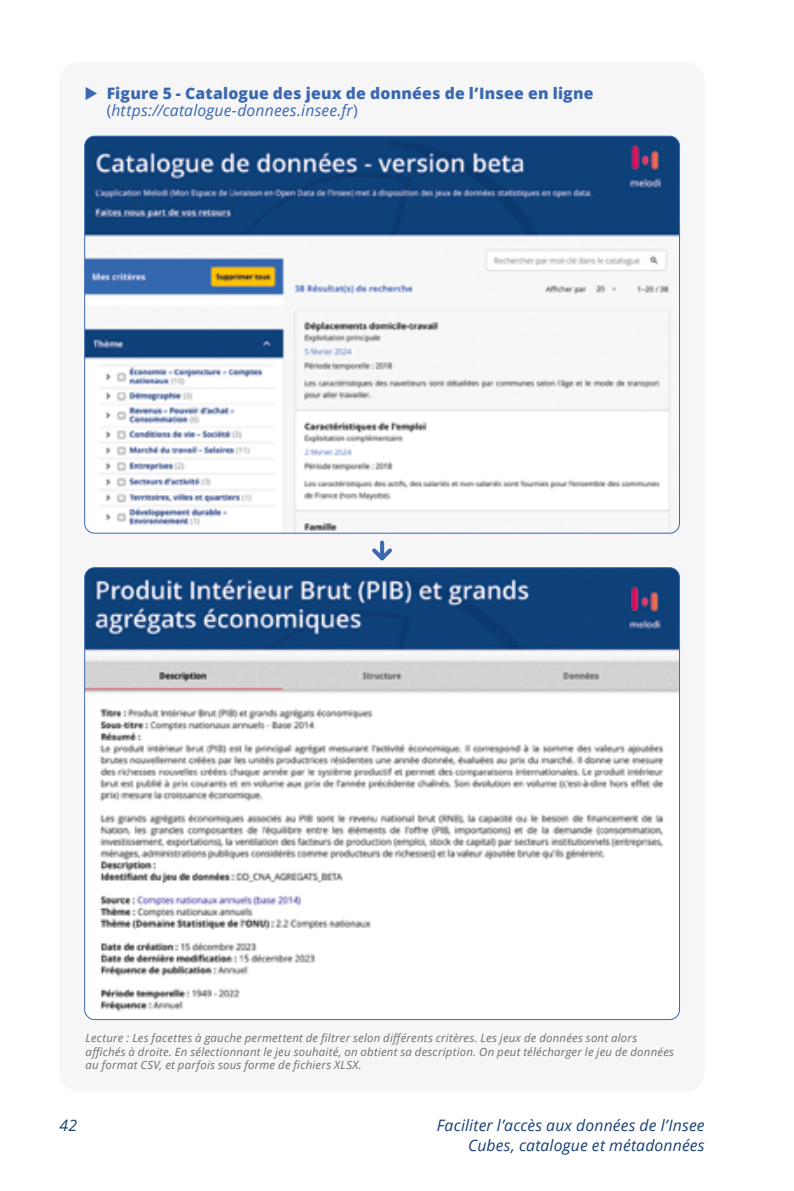
<style>
.page{position:relative;width:794px;height:1191px;background:#fff}
.page>*{position:absolute;margin:0;border:0;box-sizing:border-box;transform-origin:0 0}
.t1{font:800 15.75px/17.5px "Open Sans";letter-spacing:.015em;color:#3c68b0}
.t2{font:italic 15.75px/20.1px "Open Sans";letter-spacing:.01em;color:#193f75;text-align:right}
.t3{font:italic 11.38px/13.7px "Open Sans";letter-spacing:.02em;color:#6e6e6e}
.s1{font-weight:400}
.s2{font-weight:400;font-style:italic}
</style>
<div class="page">
<div style="left:60px;top:62px;width:644px;height:1029px;background:#f6f6f6;border-radius:20px"></div>
<img style="left:85px;top:136px;width:594px;height:397px">
<img style="left:85px;top:568px;width:594px;height:451px">
<svg style="left:372px;top:544px;width:20px;height:17px"></svg>
<h1 class="t1" style="left:107px;top:84px;width:488px">Figure 5 - Catalogue des jeux de données de l’Insee en ligne <span class="s1">(</span><span class="s2">https://catalogue-donnees.insee.fr</span><span class="s1">)</span></h1>
<p class="t3" style="left:85px;top:1030px;width:590px">Lecture : Les facettes à gauche permettent de filtrer selon différents critères. Les jeux de données sont alors affichés à droite. En sélectionnant le jeu souhaité, on obtient sa description. On peut télécharger le jeu de données au format CSV, et parfois sous forme de fichiers XLSX.</p>
<h1 class="t2" style="left:60px;top:1114px;width:19px">42</h1>
<h1 class="t2" style="left:437px;top:1114px;width:269px">Faciliter l’accès aux données de l’Insee<br>Cubes, catalogue et métadonnées</h1>
</div>
